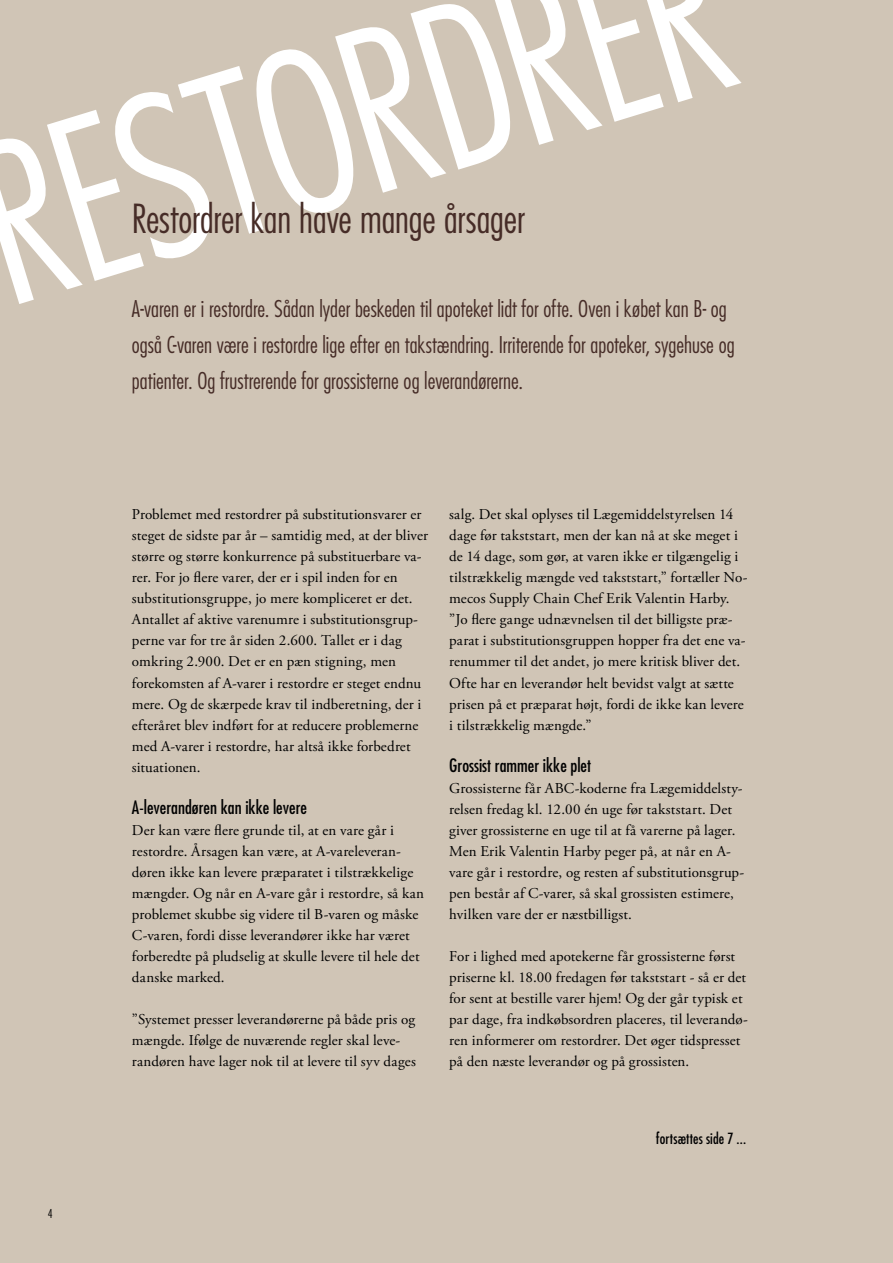
<style>
.page{position:relative;width:893px;height:1263px;background:#d0c5b6}
.page>*{position:absolute;margin:0;border:0;box-sizing:border-box;transform-origin:0 0}
.Brød_forside{font:300 condensed 216.6px "Futura";color:#fff}
.Brød_forside-2{font:300 condensed 39px "Futura";letter-spacing:-.005em;color:#462c27}
.Brød_forside-3{font:300 condensed 22.5px/36px "Futura";color:#462c27}
.mellemrubrik{font:condensed 18px "Futura";color:#000}
.Brød_forside-4{font:15px/21px "Adobe Garamond Pro";letter-spacing:.005em;color:#000}
.Brød{font:condensed 15px "Futura";letter-spacing:.01em;color:#000}
.t1{font:300 condensed 12px "Futura";color:#000}
</style>
<div class="page">
<p class="Brød_forside" style="left:-54px;top:109px;width:773px;rotate:-17deg">RESTORDRER</p>
<p class="Brød_forside-2" style="left:132px;top:195px;width:395px">Restordrer kan have mange årsager</p>
<p class="Brød_forside-3" style="left:132px;top:291px;width:604px">A-varen er i restordre. Sådan lyder beskeden til apoteket lidt for ofte. Oven i købet kan B- og også C-varen være i restordre lige efter en takstændring. Irriterende for apoteker, sygehuse og patienter. Og frustrerende for grossisterne og leverandørerne.</p>
<p class="t1" style="left:48px;top:1207px;width:6px">4</p>
<p class="Brød_forside-4" style="left:132px;top:505px;width:298px">Problemet med restordrer på substitutionsvarer er steget de sidste par år – samtidig med, at der bliver større og større konkurrence på substituerbare va&shy;rer. For jo flere varer, der er i spil inden for en</p>
<p class="Brød_forside-4" style="left:132px;top:589px;width:282px">substitutionsgruppe, jo mere kompliceret er det.</p>
<p class="Brød_forside-4" style="left:132px;top:610px;width:291px">Antallet af aktive varenumre i substitutionsgrup&shy;perne var for tre år siden 2.600. Tallet er i dag omkring 2.900. Det er en pæn stigning, men forekomsten af A-varer i restordre er steget endnu mere. Og de skærpede krav til indberetning, der i efteråret blev indført for at reducere problemerne med A-varer i restordre, har altså ikke forbedret situationen.</p>
<p class="mellemrubrik" style="left:132px;top:796px;width:177px">A-leverandøren kan ikke levere</p>
<p class="Brød_forside-4" style="left:132px;top:820px;width:294px">Der kan være flere grunde til, at en vare går i restordre. Årsagen kan være, at A-vareleveran&shy;døren ikke kan levere præparatet i tilstrækkelige mængder. Og når en A-vare går i restordre, så kan problemet skubbe sig videre til B-varen og måske C-varen, fordi disse leverandører ikke har været forberedte på pludselig at skulle levere til hele det danske marked.</p>
<p class="Brød_forside-4" style="left:132px;top:1009px;width:285px">”Systemet presser leverandørerne på både pris og mængde. Ifølge de nuværende regler skal leve&shy;randøren have lager nok til at levere til syv dages</p>
<p class="Brød_forside-4" style="left:449px;top:505px;width:300px">salg. Det skal oplyses til Lægemiddelstyrelsen 14 dage før takststart, men der kan nå at ske meget i de 14 dage, som gør, at varen ikke er tilgængelig i tilstrækkelig mængde ved takststart,” fortæller No&shy;mecos Supply Chain Chef Erik Valentin Harby.</p>
<p class="Brød_forside-4" style="left:449px;top:610px;width:298px">”Jo flere gange udnævnelsen til det billigste præ&shy;parat i substitutionsgruppen hopper fra det ene va&shy;renummer til det andet, jo mere kritisk bliver det.<br>Ofte har en leverandør helt bevidst valgt at sætte prisen på et præparat højt, fordi de ikke kan levere i tilstrækkelig mængde.”</p>
<p class="mellemrubrik" style="left:449px;top:754px;width:143px">Grossist rammer ikke plet</p>
<p class="Brød_forside-4" style="left:449px;top:778px;width:297px">Grossisterne får ABC-koderne fra Lægemiddelsty&shy;relsen fredag kl. 12.00 én uge før takststart. Det giver grossisterne en uge til at få varerne på lager.<br>Men Erik Valentin Harby peger på, at når en A&shy;vare går i restordre, og resten af substitutionsgrup&shy;pen består af C-varer, så skal grossisten estimere, hvilken vare der er næstbilligst.</p>
<p class="Brød_forside-4" style="left:449px;top:946px;width:300px">For i lighed med apotekerne får grossisterne først priserne kl. 18.00 fredagen før takststart - så er det for sent at bestille varer hjem! Og der går typisk et par dage, fra indkøbsordren placeres, til leverandø&shy;ren informerer om restordrer. Det øger tidspresset på den næste leverandør og på grossisten.</p>
<p class="Brød" style="left:656px;top:1130px;width:92px">fortsættes side 7 ...</p>
</div>
